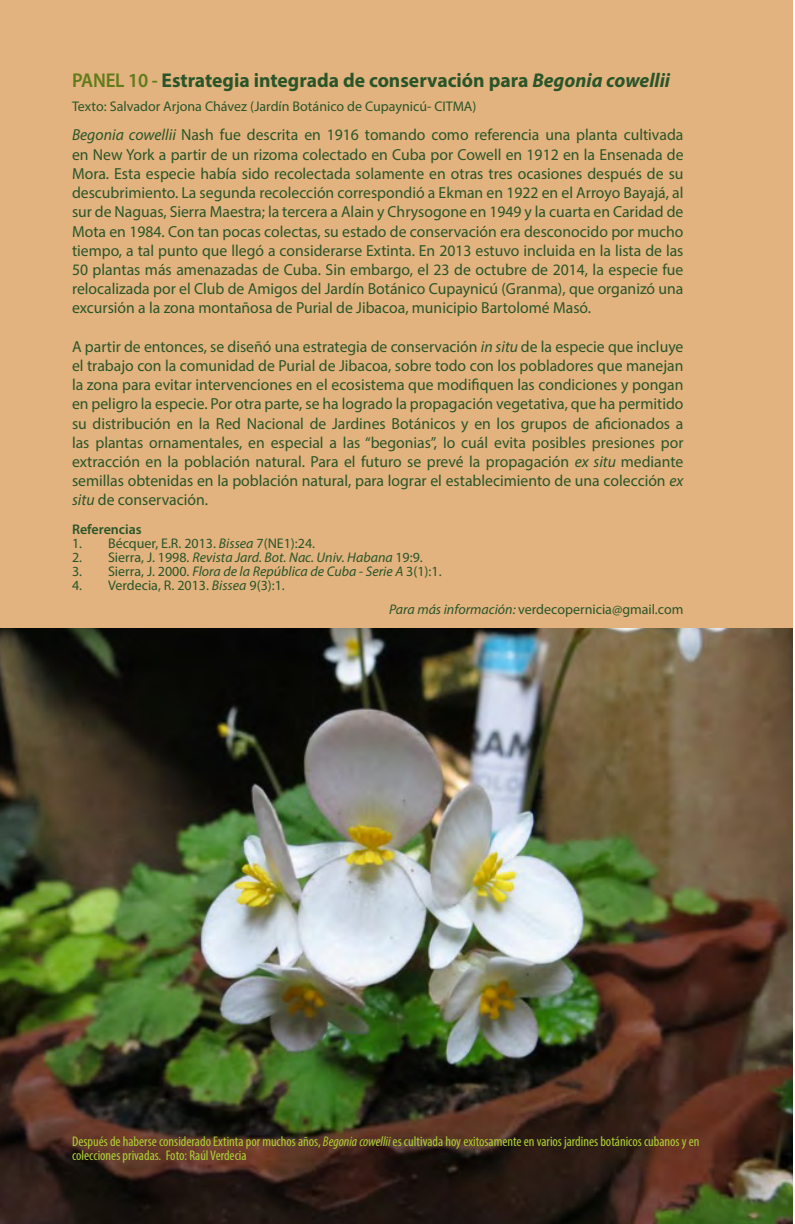
<style>
.page{position:relative;width:795px;height:1224px;background:#fff}
.page>*{position:absolute;margin:0;border:0;box-sizing:border-box;transform-origin:0 0}
.t1{font:700 20px "Myriad Pro";color:#2a5529}
.t2{font:16px/19.2px "Myriad Pro";color:#2a5529;text-align:justify}
.t3{font:14px "Myriad Pro";color:#2a5529}
.t4{font:condensed 14px/14px "Myriad Pro";color:#add136}
.t5{font:italic 14px "Myriad Pro";color:#2a5529}
.t6{font:600 14px "Myriad Pro";color:#2a5529}
.s1{font-weight:600;color:#607b1a}
.s2{font-style:italic}
.s3{font-style:normal}
</style>
<div class="page">
<div style="left:0;top:0;width:792px;height:628px;background:#e2b37e"></div>
<img style="left:0;top:628px;width:792px;height:595px">
<p class="t1" style="left:72px;top:67px;width:599px"><span class="s1">PANEL 10 -</span> Estrategia integrada de conservación para <span class="s2">Begonia cowellii</span></p>
<p class="t2" style="left:72px;top:125px;width:613px"><span class="s2">Begonia cowellii</span> Nash fue descrita en 1916 tomando como referencia una planta cultivada en New York a partir de un rizoma colectado en Cuba por Cowell en 1912 en la Ensenada de Mora. Esta especie había sido recolectada solamente en otras tres ocasiones después de su descubrimiento. La segunda recolección correspondió a Ekman en 1922 en el Arroyo Bayajá, al sur de Naguas, Sierra Maestra; la tercera a Alain y Chrysogone en 1949 y la cuarta en Caridad de Mota en 1984. Con tan pocas colectas, su estado de conservación era desconocido por mucho tiempo, a tal punto que llegó a considerarse Extinta. En 2013 estuvo incluida en la lista de las 50 plantas más amenazadas de Cuba. Sin embargo, el 23 de octubre de 2014, la especie fue relocalizada por el Club de Amigos del Jardín Botánico Cupaynicú (Granma), que organizó una excursión a la zona montañosa de Purial de Jibacoa, municipio Bartolomé Masó.</p>
<p class="t2" style="left:72px;top:336px;width:613px">A partir de entonces, se diseñó una estrategia de conservación <span class="s2">in situ</span> de la especie que incluye el trabajo con la comunidad de Purial de Jibacoa, sobre todo con los pobladores que manejan la zona para evitar intervenciones en el ecosistema que modifiquen las condiciones y pongan en peligro la especie. Por otra parte, se ha logrado la propagación vegetativa, que ha permitido su distribución en la Red Nacional de Jardines Botánicos y en los grupos de aficionados a las plantas ornamentales, en especial a las “begonias”, lo cuál evita posibles presiones por extracción en la población natural. Para el futuro se prevé la propagación <span class="s2">ex situ</span> mediante semillas obtenidas en la población natural, para lograr el establecimiento de una colección <span class="s2">ex situ</span> de conservación.</p>
<p class="t3" style="left:72px;top:98px;width:406px">Texto: Salvador Arjona Chávez (Jardín Botánico de Cupaynicú- CITMA)</p>
<p class="t6" style="left:72px;top:520px;width:71px">Referencias</p>
<p class="t3" style="left:72px;top:535px;width:244px">1. Bécquer, E.R. 2013. <span class="s2">Bissea</span> 7(NE1):24.</p>
<p class="t5" style="left:72px;top:549px;width:352px"><span class="s3">2. Sierra, J. 1998.</span> Revista Jard. Bot. Nac. Univ. Habana <span class="s3">19:9.</span></p>
<p class="t5" style="left:72px;top:563px;width:371px"><span class="s3">3. Sierra, J. 2000.</span> Flora de la República de Cuba - Serie A <span class="s3">3(1):1.</span></p>
<p class="t3" style="left:72px;top:577px;width:214px">4. Verdecia, R. 2013. <span class="s2">Bissea</span> 9(3):1.</p>
<p class="t3" style="left:389px;top:601px;width:296px"><span class="s2">Para más información:</span> verdecopernicia@gmail.com</p>
<p class="t4" style="left:72px;top:1134px;width:629px">Después de haberse considerado Extinta por muchos años, <span class="s2">Begonia cowellii</span> es cultivada hoy exitosamente en varios jardines botánicos cubanos y en colecciones privadas. Foto: Raúl Verdecia</p>
</div>
